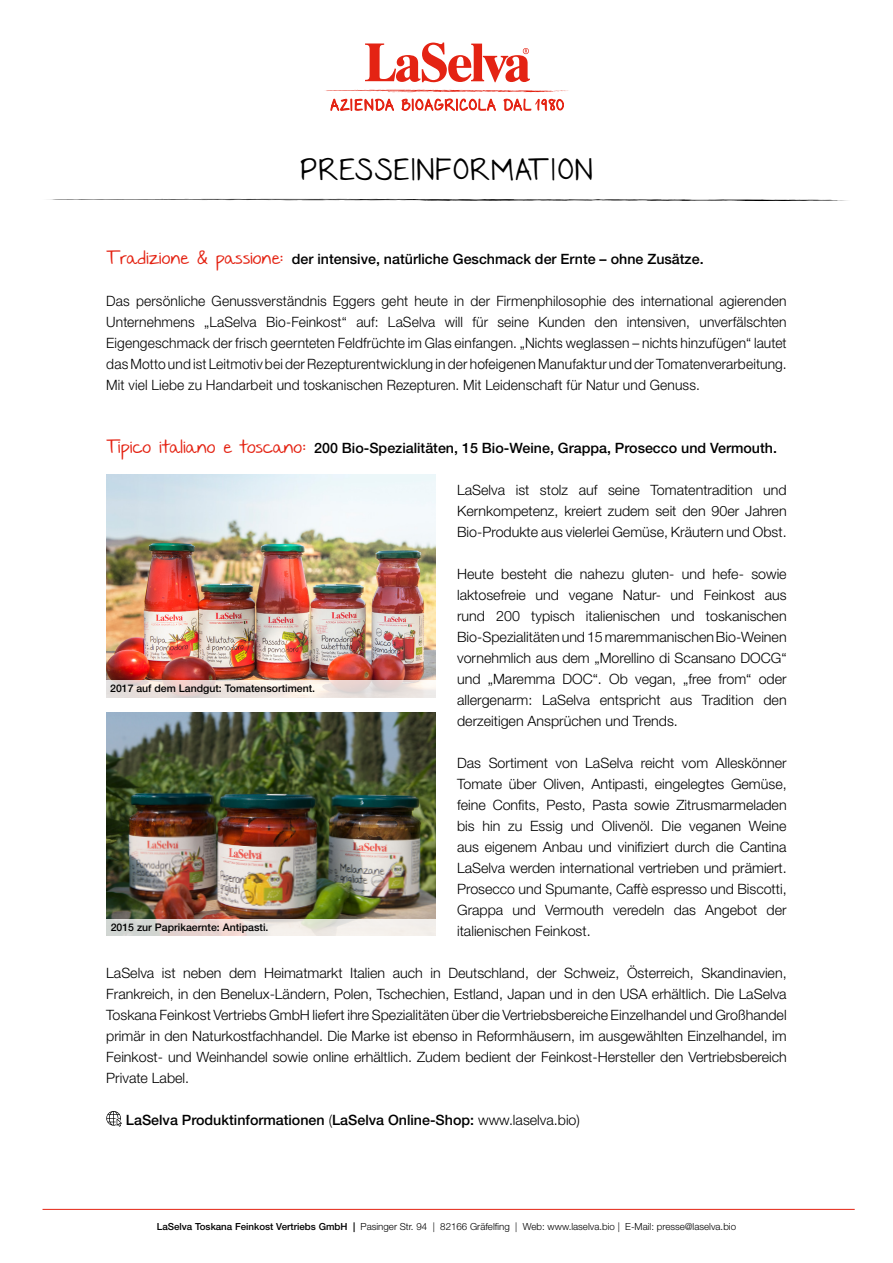
<style>
.page{position:relative;width:893px;height:1263px;background:#fff}
.page>*{position:absolute;margin:0;border:0;box-sizing:border-box;transform-origin:0 0}
.t1{font:24px "Nothing You Could Say";letter-spacing:.065em;color:#000}
.t2{font:300 14.25px/21px "Helvetica Neue LT Std";color:#000;text-align:justify}
.t3{font:500 14.25px "Helvetica Neue LT Std";color:#000}
.t4{font:500 10.5px "Helvetica Neue LT Std";color:#000}
.t5{font:300 9.75px "Helvetica Neue LT Std";color:#000}
.s1{font-family:"Nothing You Could Say";font-weight:400;font-size:15px;color:#e42313}
.s2{font-weight:300}
.s3{font-weight:500}
</style>
<div class="page">
<img style="left:106px;top:713px;width:330px;height:223px">
<img style="left:106px;top:474px;width:330px;height:206px">
<svg style="left:106px;top:680px;width:330px;height:17px;background:#ece0db"></svg>
<svg style="left:106px;top:919px;width:329px;height:17px;background:#e8e1dd"></svg>
<hr style="left:43px;top:1209px;width:812px;height:1px;background:#e42313">
<svg style="left:48px;top:199px;width:800px;height:2px"></svg>
<svg style="left:325px;top:43px;width:244px;height:68px"></svg>
<svg style="left:106px;top:1111px;width:16px;height:16px"></svg>
<h1 class="t1" style="left:300px;top:151px;width:294px">PRESSEINFORMATION</h1>
<p class="t3" style="left:106px;top:250px;width:599px"><span class="s1">Tradizione &amp; passione:</span> der intensive, natürliche Geschmack der Ernte – ohne Zusätze.</p>
<p class="t2" style="left:106px;top:290px;width:682px">Das persönliche Genussverständnis Eggers geht heute in der Firmenphilosophie des international agierenden Unternehmens „LaSelva Bio-Feinkost“ auf: LaSelva will für seine Kunden den intensiven, unverfälschten Eigengeschmack der frisch geernteten Feldfrüchte im Glas einfangen. „Nichts weglassen – nichts hinzufügen“ lautet das Motto und ist Leitmotiv bei der Rezepturentwicklung in der hofeigenen Manufaktur und der Tomatenverarbeitung.<br>Mit viel Liebe zu Handarbeit und toskanischen Rezepturen. Mit Leidenschaft für Natur und Genuss.</p>
<p class="t3" style="left:106px;top:439px;width:672px"><span class="s1">Tipico italiano e toscano:</span> 200 Bio-Spezialitäten, 15 Bio-Weine, Grappa, Prosecco und Vermouth.</p>
<p class="t2" style="left:457px;top:479px;width:331px">LaSelva ist stolz auf seine Tomatentradition und Kernkompetenz, kreiert zudem seit den 90er Jahren Bio-Produkte aus vielerlei Gemüse, Kräutern und Obst.</p>
<p class="t2" style="left:457px;top:563px;width:331px">Heute besteht die nahezu gluten- und hefe- sowie laktosefreie und vegane Natur- und Feinkost aus rund 200 typisch italienischen und toskanischen Bio-Spezialitäten und 15 maremmanischen Bio-Weinen vornehmlich aus dem „Morellino di Scansano DOCG“ und „Maremma DOC“. Ob vegan, „free from“ oder allergenarm: LaSelva entspricht aus Tradition den derzeitigen Ansprüchen und Trends.</p>
<p class="t2" style="left:457px;top:752px;width:331px">Das Sortiment von LaSelva reicht vom Alleskönner Tomate über Oliven, Antipasti, eingelegtes Gemüse, feine Confits, Pesto, Pasta sowie Zitrusmarmeladen bis hin zu Essig und Olivenöl. Die veganen Weine aus eigenem Anbau und vinifiziert durch die Cantina LaSelva werden international vertrieben und prämiert.<br>Prosecco und Spumante, Caffè espresso und Biscotti, Grappa und Vermouth veredeln das Angebot der italienischen Feinkost.</p>
<p class="t2" style="left:106px;top:962px;width:682px">LaSelva ist neben dem Heimatmarkt Italien auch in Deutschland, der Schweiz, Österreich, Skandinavien, Frankreich, in den Benelux-Ländern, Polen, Tschechien, Estland, Japan und in den USA erhältlich. Die LaSelva Toskana Feinkost Vertriebs GmbH liefert ihre Spezialitäten über die Vertriebsbereiche Einzelhandel und Großhandel primär in den Naturkostfachhandel. Die Marke ist ebenso in Reformhäusern, im ausgewählten Einzelhandel, im Feinkost- und Weinhandel sowie online erhältlich. Zudem bedient der Feinkost-Hersteller den Vertriebsbereich Private Label.</p>
<p class="t3" style="left:126px;top:1111px;width:456px">LaSelva Produktinformationen <span class="s2">(</span>LaSelva Online-Shop: <span class="s2">www.laselva.bio)</span></p>
<p class="t4" style="left:110px;top:682px;width:207px">2017 auf dem Landgut: Tomatensortiment.</p>
<p class="t4" style="left:111px;top:921px;width:159px">2015 zur Paprikaernte: Antipasti.</p>
<p class="t5" style="left:157px;top:1221px;width:581px"><span class="s3">LaSelva Toskana Feinkost Vertriebs GmbH |</span> Pasinger Str. 94 | 82166 Gräfelfing | Web: www.laselva.bio | E-Mail: presse@laselva.bio</p>
</div>
